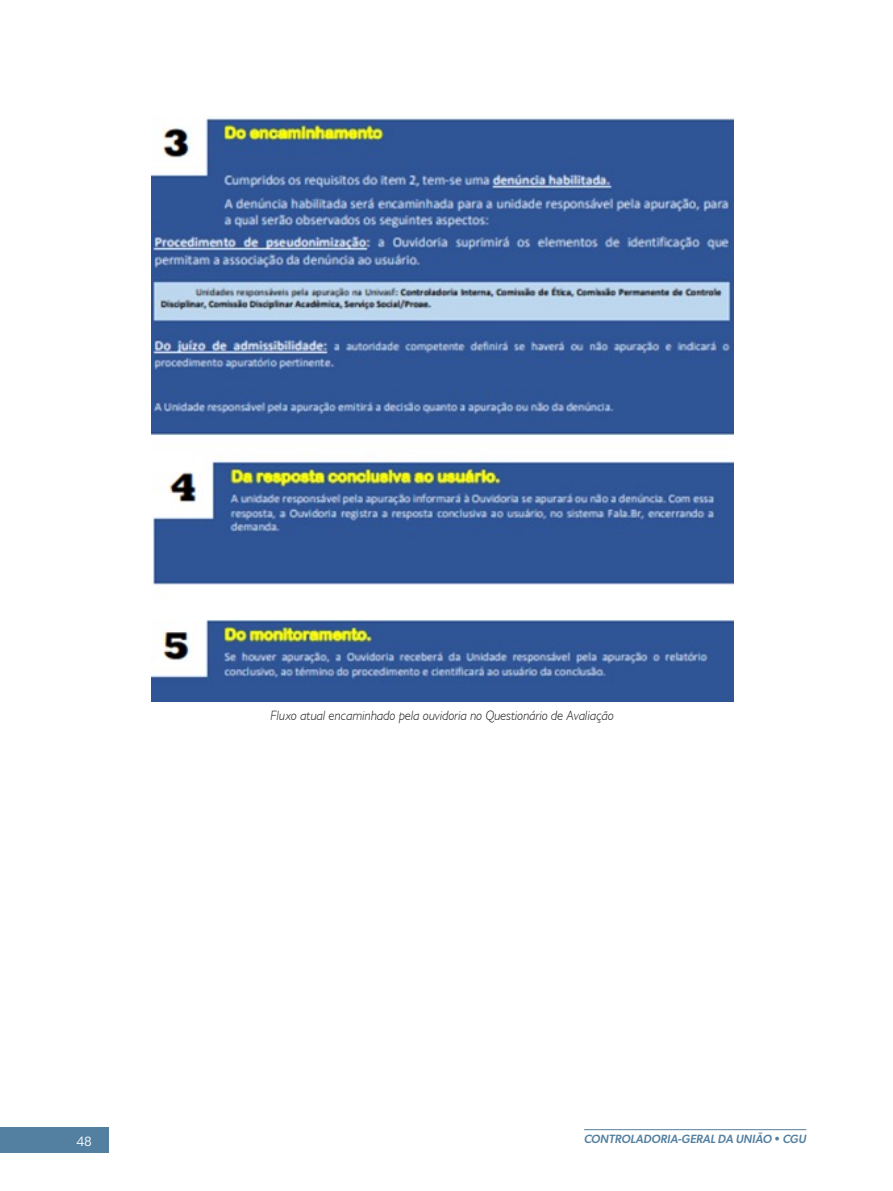
<style>
.page{position:relative;width:893px;height:1191px;background:#fff}
.page>*{position:absolute;margin:0;border:0;box-sizing:border-box;transform-origin:0 0}
._06__FONTE_DE_DADOS_TABELA_E_GRAFICO{font:italic 300 13.5px "Humanist 521 BT";color:#231f20}
.t1{font:13.5px "Gibson";color:#fff}
.t2{font:italic 500 12px "Gibson";color:#537fa0}
</style>
<div class="page">
<div style="left:0;top:1127px;width:109px;height:25px;background:#537fa0"></div>
<hr style="left:584px;top:1129px;width:222px;height:1px;background:#537fa0">
<img style="left:151px;top:115px;width:582px;height:586px">
<p class="_06__FONTE_DE_DADOS_TABELA_E_GRAFICO" style="left:270px;top:707px;width:345px">Fluxo atual encaminhado pela ouvidoria no Questionário de Avaliação</p>
<p class="t1" style="left:77px;top:1132px;width:17px">48</p>
<p class="t2" style="left:584px;top:1131px;width:224px">CONTROLADORIA-GERAL DA UNIÃO • CGU</p>
</div>
